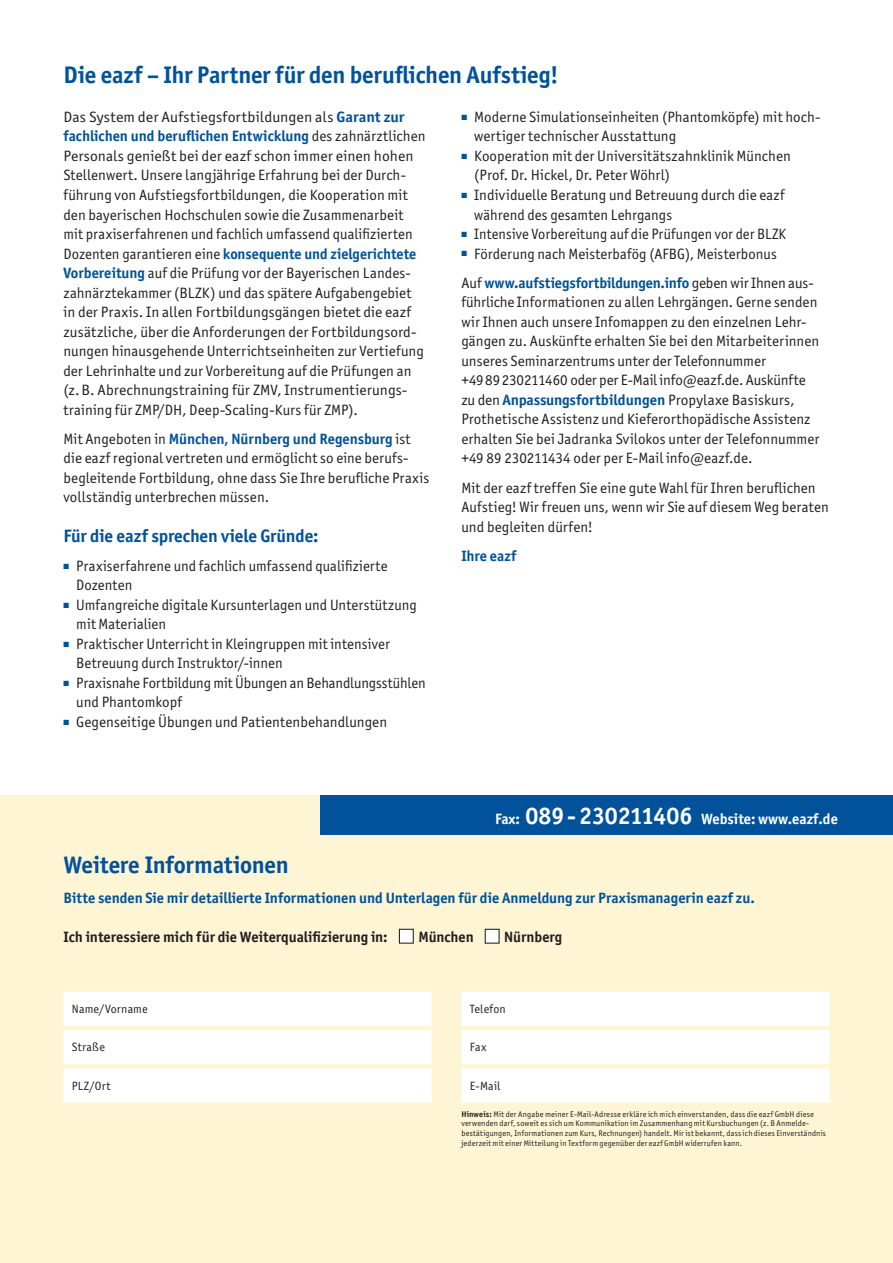
<style>
.page{position:relative;width:893px;height:1263px;background:#fff}
.page>*{position:absolute;margin:0;border:0;box-sizing:border-box;transform-origin:0 0}
.t1{font:700 24px "Officina San ITC";letter-spacing:-.01em;color:#01529b}
.t2{font:700 18px "Officina San ITC";letter-spacing:-.005em;color:#01529b}
.t3{font:15px/19.5px "Officina San ITC";letter-spacing:.005em;color:#231f20}
.t4{font:15px/19.5px "Officina San ITC";letter-spacing:.005em;color:#231f20;scale:1.06 1}
.t5{font:700 15px "Officina San ITC";color:#01529b}
.t6{font:700 15px "Officina San ITC";color:#231f20}
.t7{font:15px "Officina San ITC";letter-spacing:.005em;color:#231f20;scale:.96 1}
.t8{font:700 15px "Officina San ITC";color:#fff}
.t9{font:12px "Officina San ITC";letter-spacing:.015em;color:#231f20}
.t10{font:8.25px/9.8px "Officina San ITC";letter-spacing:.02em;color:#231f20}
.s1{font-weight:700;color:#01529b}
.s2{color:#01529b}
.s3{font-size:24px}
.s4{font-weight:700}
</style>
<div class="page">
<div style="left:0;top:795px;width:892px;height:467px;background:#fef5d5"></div>
<div style="left:320px;top:795px;width:572px;height:39px;background:#01529b"></div>
<div style="left:399px;top:929px;width:14px;height:13px;background:#fff"></div>
<div style="left:399px;top:928px;width:14px;height:15px;border:1px solid #231f20"></div>
<div style="left:485px;top:929px;width:14px;height:13px;background:#fff"></div>
<div style="left:484px;top:928px;width:15px;height:15px;border:1px solid #231f20"></div>
<div style="left:63px;top:991px;width:368px;height:34px;background:#fff"></div>
<div style="left:63px;top:1029px;width:368px;height:34px;background:#fff"></div>
<div style="left:63px;top:1068px;width:368px;height:34px;background:#fff"></div>
<div style="left:461px;top:991px;width:368px;height:34px;background:#fff"></div>
<div style="left:461px;top:1029px;width:368px;height:34px;background:#fff"></div>
<div style="left:461px;top:1068px;width:368px;height:34px;background:#fff"></div>
<h1 class="t1" style="left:63px;top:60px;width:496px">Die eazf – Ihr Partner für den beruflichen Aufstieg!</h1>
<p class="t4" style="left:63px;top:107px;width:343px">Das System der Aufstiegsfortbildungen als <span class="s1">Garant zur fachlichen und beruflichen Entwicklung</span> des zahnärztlichen Personals genießt bei der eazf schon immer einen hohen Stellenwert. Unsere langjährige Erfahrung bei der Durch&shy;führung von Aufstiegsfortbildungen, die Kooperation mit den bayerischen Hochschulen sowie die Zusammenarbeit mit praxiserfahrenen und fachlich umfassend qualifizierten Dozenten garantieren eine <span class="s1">konsequente und zielgerichtete Vorbereitung</span> auf die Prüfung vor der Bayerischen Landes&shy;zahnärztekammer (BLZK) und das spätere Aufgabengebiet in der Praxis. In allen Fortbildungsgängen bietet die eazf zusätzliche, über die Anforderungen der Fortbildungsord&shy;nungen hinausgehende Unterrichtseinheiten zur Vertiefung der Lehrinhalte und zur Vorbereitung auf die Prüfungen an (z.B. Abrechnungstraining für ZMV, Instrumentierungs&shy;training für ZMP/DH, Deep-Scaling-Kurs für ZMP).</p>
<p class="t3" style="left:63px;top:429px;width:367px">Mit Angeboten in <span class="s1">München, Nürnberg und Regensburg</span> ist die eazf regional vertreten und ermöglicht so eine berufs&shy;begleitende Fortbildung, ohne dass Sie Ihre berufliche Praxis vollständig unterbrechen müssen.</p>
<p class="t2" style="left:63px;top:524px;width:256px">Für die eazf sprechen viele Gründe:</p>
<p class="t3" style="left:76px;top:555px;width:313px;text-indent:-13px"><span class="s2">■</span> Praxiserfahrene und fachlich umfassend qualifizierte<br>Dozenten</p>
<p class="t3" style="left:76px;top:594px;width:342px;text-indent:-13px"><span class="s2">■</span> Umfangreiche digitale Kursunterlagen und Unterstützung mit Materialien</p>
<p class="t3" style="left:76px;top:633px;width:315px;text-indent:-13px"><span class="s2">■</span> Praktischer Unterricht in Kleingruppen mit intensiver<br>Betreuung durch Instruktor/-innen</p>
<p class="t3" style="left:76px;top:672px;width:351px;text-indent:-13px"><span class="s2">■</span> Praxisnahe Fortbildung mit Übungen an Behandlungsstühlen und Phantomkopf</p>
<p class="t3" style="left:63px;top:711px;width:325px"><span class="s2">■</span> Gegenseitige Übungen und Patientenbehandlungen</p>
<p class="t3" style="left:474px;top:107px;width:346px;text-indent:-13px"><span class="s2">■</span> Moderne Simulationseinheiten (Phantomköpfe) mit hoch&shy;wertiger technischer Ausstattung</p>
<p class="t3" style="left:474px;top:146px;width:318px;text-indent:-13px"><span class="s2">■</span> Kooperation mit der Universitätszahnklinik München (Prof. Dr. Hickel, Dr. Peter Wöhrl)</p>
<p class="t3" style="left:474px;top:185px;width:311px;text-indent:-13px"><span class="s2">■</span> Individuelle Beratung und Betreuung durch die eazf während des gesamten Lehrgangs</p>
<p class="t7" style="left:461px;top:225px;width:339px"><span class="s2">■</span> Intensive Vorbereitung auf die Prüfungen vor der BLZK</p>
<p class="t3" style="left:461px;top:239px;width:353px;line-height:29.2px"><span class="s2">■</span> Förderung nach Meisterbafög (AFBG), Meisterbonus<br>Auf <span class="s1">www.aufstiegsfortbildungen.info</span> geben wir Ihnen aus-</p>
<p class="t3" style="left:461px;top:292px;width:359px">führliche Informationen zu allen Lehrgängen. Gerne senden wir Ihnen auch unsere Infomappen zu den einzelnen Lehr&shy;gängen zu. Auskünfte erhalten Sie bei den Mitarbeiterinnen unseres Seminarzentrums unter der Telefonnummer +4989230211460 oder per E-Mail info@eazf.de. Auskünfte zu den <span class="s1">Anpassungsfortbildungen</span> Propylaxe Basiskurs, Prothetische Assistenz und Kieferorthopädische Assistenz erhalten Sie bei Jadranka Svilokos unter der Telefonnummer +49 89 230211434 oder per E-Mail info@eazf.de.</p>
<p class="t3" style="left:461px;top:477px;width:369px">Mit der eazf treffen Sie eine gute Wahl für Ihren beruflichen<br>Aufstieg! Wir freuen uns, wenn wir Sie auf diesem Weg beraten und begleiten dürfen!</p>
<p class="t5" style="left:461px;top:546px;width:56px">Ihre eazf</p>
<p class="t8" style="left:495px;top:809px;width:344px">Fax: <span class="s3">089-230211406</span> Website: www.eazf.de</p>
<h1 class="t1" style="left:63px;top:850px;width:227px">Weitere Informationen</h1>
<p class="t5" style="left:63px;top:887px;width:692px">Bitte senden Sie mir detaillierte Informationen und Unterlagen für die Anmeldung zur Praxismanagerin eazf zu.</p>
<p class="t6" style="left:63px;top:926px;width:325px">Ich interessiere mich für die Weiterqualifizierung in:</p>
<p class="t6" style="left:418px;top:926px;width:57px">München</p>
<p class="t6" style="left:504px;top:926px;width:59px">Nürnberg</p>
<p class="t9" style="left:72px;top:1001px;width:77px">Name/Vorname</p>
<p class="t9" style="left:72px;top:1040px;width:35px">Straße</p>
<p class="t9" style="left:72px;top:1078px;width:40px">PLZ/Ort</p>
<p class="t9" style="left:469px;top:1001px;width:37px">Telefon</p>
<p class="t9" style="left:469px;top:1040px;width:18px">Fax</p>
<p class="t9" style="left:469px;top:1078px;width:32px">E-Mail</p>
<p class="t10" style="left:461px;top:1108px;width:366px"><span class="s4">Hinweis:</span> Mit der Angabe meiner E-Mail-Adresse erkläre ich mich einverstanden, dass die eazf GmbH diese verwenden darf, soweit es sich um Kommunikation im Zusammenhang mit Kursbuchungen (z. B Anmelde&shy;bestätigungen, Informationen zum Kurs, Rechnungen) handelt. Mir ist bekannt, dass ich dieses Einverständnis jederzeit mit einer Mitteilung in Textform gegenüber der eazf GmbH widerrufen kann.</p>
</div>
